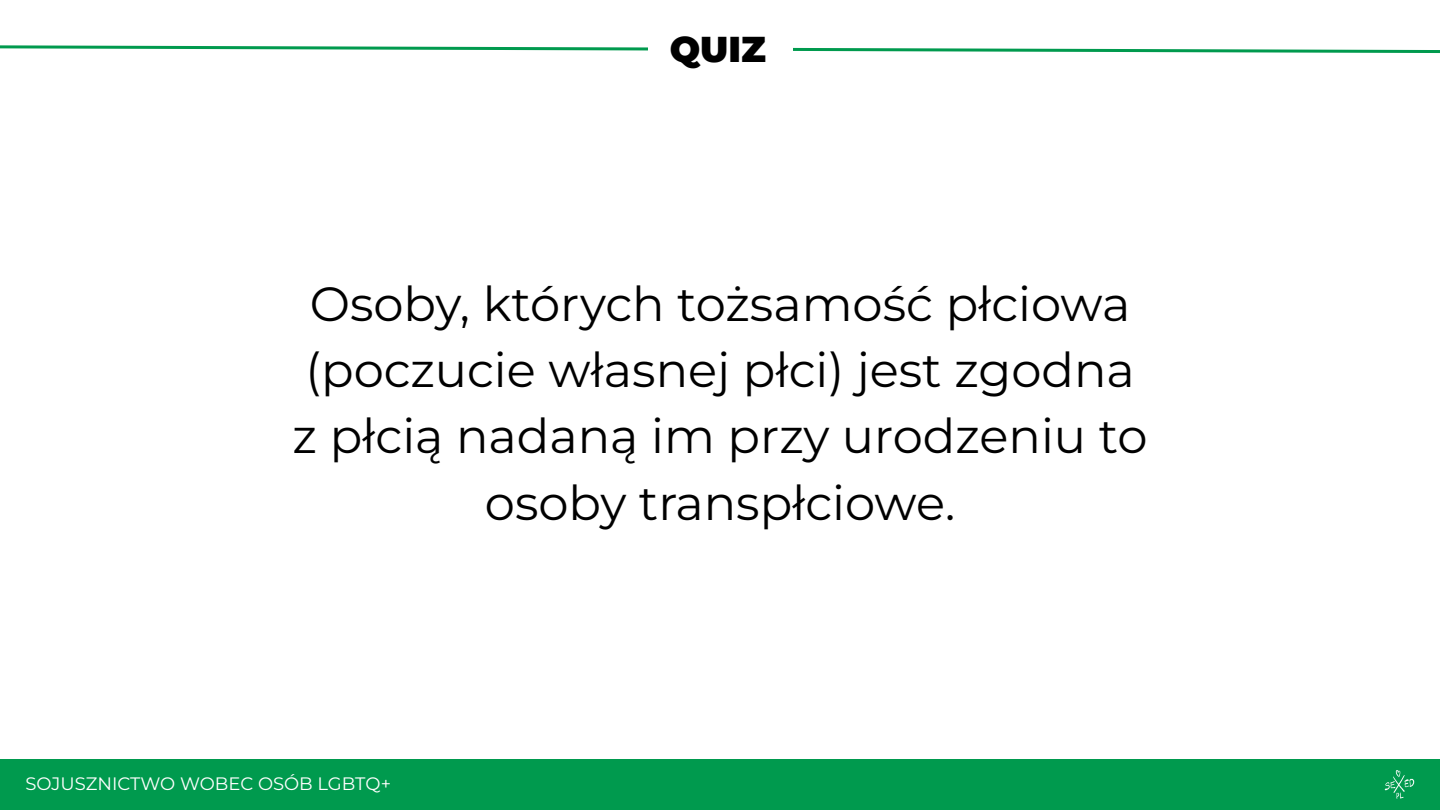
<style>
.page{position:relative;width:1440px;height:810px;background:#fff}
.page>*{position:absolute;margin:0;border:0;box-sizing:border-box;transform-origin:0 0}
.t1{font:48px/66.2px "Montserrat";color:#000;text-align:center}
.t2{font:900 36px "Montserrat";color:#000}
.t3{font:18px "Montserrat";color:#fff}
</style>
<div class="page">
<div style="left:0;top:759px;width:1440px;height:51px;background:#009a4e"></div>
<img style="left:1384px;top:770px;width:31px;height:29px">
<svg style="left:0;top:45px;width:1440px;height:8px"></svg>
<div style="left:648px;top:14px;width:144px;height:73px;background:#fff"></div>
<p class="t2" style="left:670px;top:27px;width:98px">QUIZ</p>
<p class="t1" style="left:293px;top:271px;width:856px">Osoby, których tożsamość płciowa (poczucie własnej płci) jest zgodna z płcią nadaną im przy urodzeniu to osoby transpłciowe.</p>
<p class="t3" style="left:25px;top:772px;width:367px">SOJUSZNICTWO WOBEC OSÓB LGBTQ+</p>
</div>
